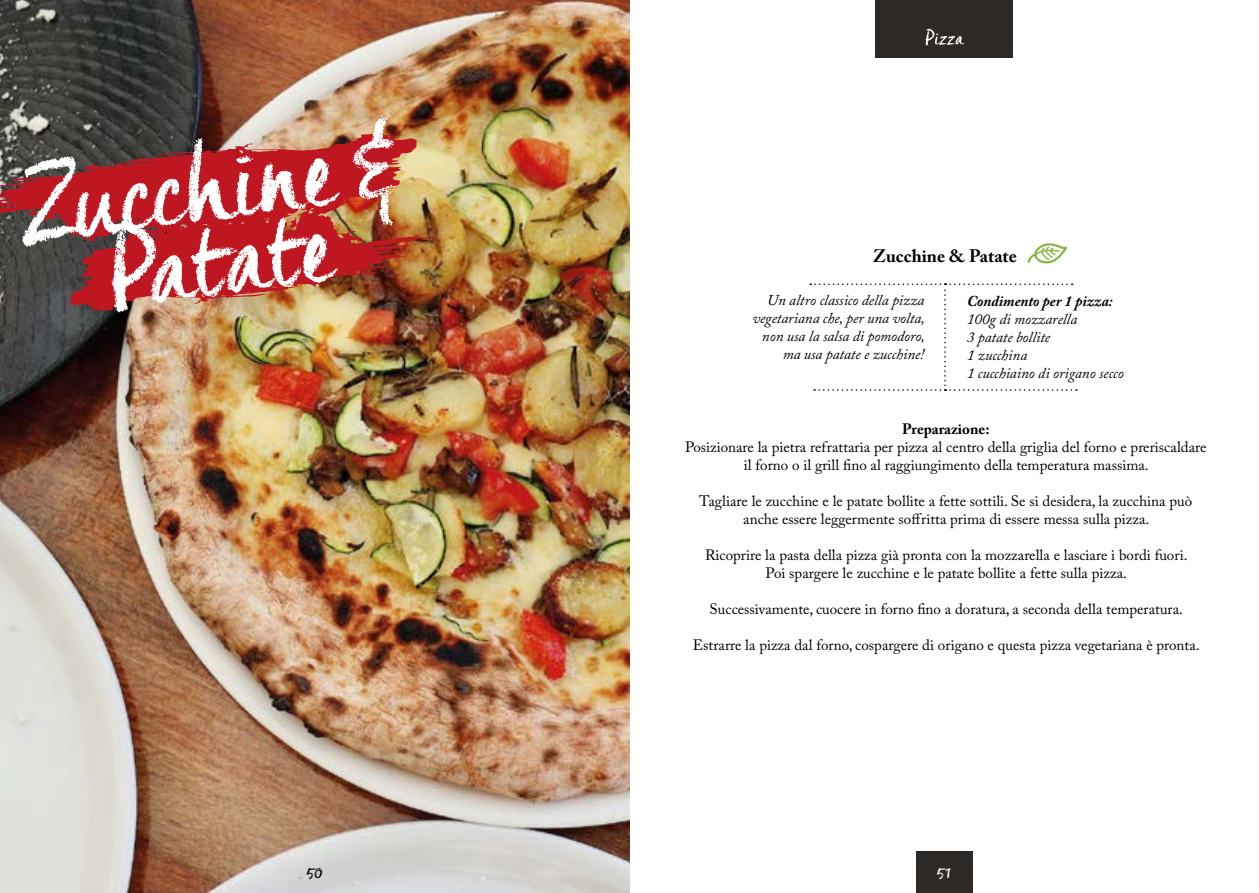
<style>
.page{position:relative;width:1259px;height:893px;background:#fff}
.page>*{position:absolute;margin:0;border:0;box-sizing:border-box;transform-origin:0 0}
.t1{font:96.6px/74.8px "Creta";color:#fff;text-align:center}
.t2{font:700 18px "Adobe Caslon Pro";color:#000}
.t3{font:15px/18px "Adobe Caslon Pro";color:#000;text-align:center}
.t4{font:italic 15px/18px "Adobe Caslon Pro";color:#000;text-align:right}
.t5{font:italic 700 15px "Adobe Caslon Pro";color:#000}
.t6{font:700 15px "Adobe Caslon Pro";color:#000}
.t7{font:15px "Creta";color:#fff}
.t8{font:15px "Creta";color:#000}
.t9{font:italic 700 13.5px "Adobe Caslon Pro";color:#000}
</style>
<div class="page">
<div style="left:916px;top:851px;width:56px;height:42px;background:#2d2927"></div>
<div style="left:876px;top:0;width:136px;height:58px;background:#2d2a27"></div>
<svg style="left:925px;top:29px;width:39px;height:16px"></svg>
<svg style="left:810px;top:283px;width:267px;height:108px"></svg>
<img style="left:0;top:0;width:629px;height:893px">
<svg style="left:0;top:133px;width:418px;height:109px;background:#9f3535"></svg>
<img style="left:70px;top:209px;width:368px;height:102px">
<svg style="left:1027px;top:243px;width:40px;height:20px"></svg>
<h1 class="t1" style="left:13px;top:172px;width:388px;rotate:-7deg">Zucchine &amp;<br>Patate</h1>
<p class="t2" style="left:873px;top:245px;width:145px">Zucchine &amp; Patate</p>
<p class="t4" style="left:752px;top:291px;width:174px">Un altro classico della pizza vegetariana che, per una volta, non usa la salsa di pomodoro, ma usa patate e zucchine!</p>
<p class="t5" style="left:967px;top:292px;width:147px">Condimento per 1 pizza:</p>
<p class="t4" style="left:967px;top:310px;width:158px;text-align:left">100g di mozzarella<br>3 patate bollite<br>1 zucchina<br>1 cucchiaino di origano secco</p>
<p class="t6" style="left:902px;top:420px;width:89px">Preparazione:</p>
<p class="t3" style="left:685px;top:437px;width:523px">Posizionare la pietra refrattaria per pizza al centro della griglia del forno e preriscaldare il forno o il grill fino al raggiungimento della temperatura massima.</p>
<p class="t3" style="left:699px;top:491px;width:494px">Tagliare le zucchine e le patate bollite a fette sottili. Se si desidera, la zucchina può anche essere leggermente soffritta prima di essere messa sulla pizza.</p>
<p class="t3" style="left:705px;top:545px;width:484px">Ricoprire la pasta della pizza già pronta con la mozzarella e lasciare i bordi fuori.<br>Poi spargere le zucchine e le patate bollite a fette sulla pizza.</p>
<p class="t3" style="left:709px;top:599px;width:475px">Successivamente, cuocere in forno fino a doratura, a seconda della temperatura.</p>
<p class="t3" style="left:693px;top:635px;width:508px">Estrarre la pizza dal forno, cospargere di origano e questa pizza vegetariana è pronta.</p>
<p class="t9" style="left:308px;top:864px;width:15px">50</p>
<p class="t7" style="left:937px;top:864px;width:15px">51</p>
<p class="t8" style="left:307px;top:864px;width:17px">50</p>
</div>
